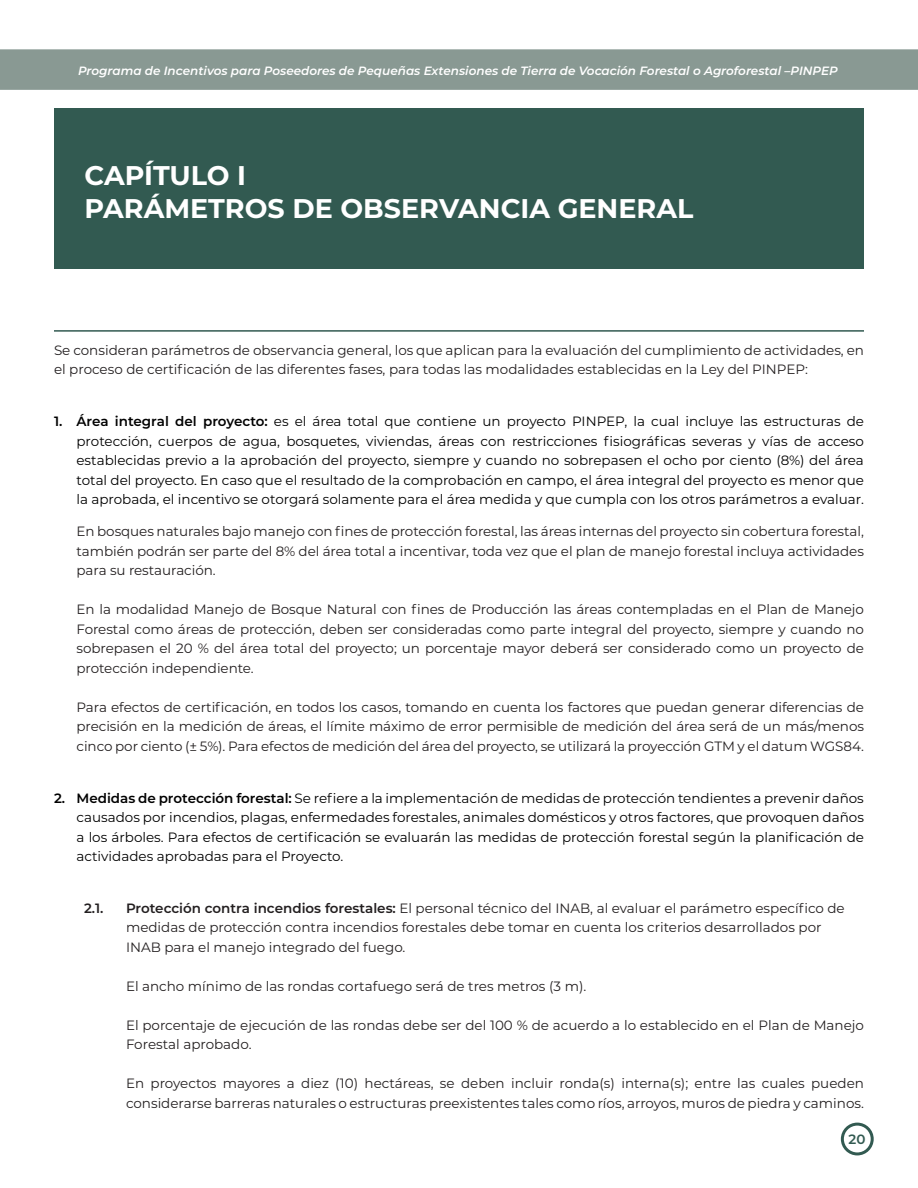
<style>
.page{position:relative;width:918px;height:1188px;background:#fff}
.page>*{position:absolute;margin:0;border:0;box-sizing:border-box;transform-origin:0 0}
.Títulos{font:700 27px "Montserrat";color:#fff}
.Textos{font:13.5px/19.5px "Montserrat";color:#231f20}
.t1{font:13.5px/19.5px "Montserrat";color:#000;text-align:justify}
.t2{font:600 13.5px "Montserrat";color:#231f20}
.t3{font:600 13.5px "Montserrat";color:#325a51}
.t4{font:italic 600 12px "Montserrat";color:#fff}
.s1{font-weight:600}
</style>
<div class="page">
<div style="left:0;top:49px;width:918px;height:41px;background:#899993"></div>
<div style="left:841px;top:1123px;width:33px;height:32px;border:3px solid #325a51;border-radius:50%"></div>
<div style="left:54px;top:108px;width:810px;height:160px;background:#325a51"></div>
<hr style="left:54px;top:330px;width:810px;height:2px;background:#325a51">
<p class="t4" style="left:78px;top:63px;width:761px">Programa de Incentivos para Poseedores de Pequeñas Extensiones de Tierra de Vocación Forestal o Agroforestal –PINPEP</p>
<p class="Títulos" style="left:85px;top:156px;width:163px">CAPÍTULO I</p>
<p class="Títulos" style="left:85px;top:188px;width:610px">PARÁMETROS DE OBSERVANCIA GENERAL</p>
<p class="Textos" style="left:54px;top:340px;width:812px">Se consideran parámetros de observancia general, los que aplican para la evaluación del cumplimiento de actividades, en el proceso de certificación de las diferentes fases, para todas las modalidades establecidas en la Ley del PINPEP:</p>
<p class="t1" style="left:76px;top:411px;width:789px;text-indent:-22px"><span class="s1">1. Área integral del proyecto:</span> es el área total que contiene un proyecto PINPEP, la cual incluye las estructuras de protección, cuerpos de agua, bosquetes, viviendas, áreas con restricciones fisiográficas severas y vías de acceso establecidas previo a la aprobación del proyecto, siempre y cuando no sobrepasen el ocho por ciento (8%) del área total del proyecto. En caso que el resultado de la comprobación en campo, el área integral del proyecto es menor que la aprobada, el incentivo se otorgará solamente para el área medida y que cumpla con los otros parámetros a evaluar.</p>
<p class="Textos" style="left:76px;top:521px;width:789px;text-align:justify">En bosques naturales bajo manejo con fines de protección forestal, las áreas internas del proyecto sin cobertura forestal, también podrán ser parte del 8% del área total a incentivar, toda vez que el plan de manejo forestal incluya actividades para su restauración.</p>
<p class="Textos" style="left:76px;top:599px;width:789px;text-align:justify">En la modalidad Manejo de Bosque Natural con fines de Producción las áreas contempladas en el Plan de Manejo Forestal como áreas de protección, deben ser consideradas como parte integral del proyecto, siempre y cuando no sobrepasen el 20 % del área total del proyecto; un porcentaje mayor deberá ser considerado como un proyecto de protección independiente.</p>
<p class="Textos" style="left:76px;top:697px;width:789px;text-align:justify">Para efectos de certificación, en todos los casos, tomando en cuenta los factores que puedan generar diferencias de precisión en la medición de áreas, el límite máximo de error permisible de medición del área será de un más/menos cinco por ciento (± 5%). Para efectos de medición del área del proyecto, se utilizará la proyección GTM y el datum WGS84.</p>
<p class="t1" style="left:76px;top:788px;width:789px;text-indent:-22px"><span class="s1">2. Medidas de protección forestal:</span> Se refiere a la implementación de medidas de protección tendientes a prevenir daños causados por incendios, plagas, enfermedades forestales, animales domésticos y otros factores, que provoquen daños a los árboles. Para efectos de certificación se evaluarán las medidas de protección forestal según la planificación de actividades aprobadas para el Proyecto.</p>
<p class="t2" style="left:84px;top:898px;width:21px">2.1.</p>
<p class="Textos" style="left:126px;top:898px;width:720px"><span class="s1">Protección contra incendios forestales:</span> El personal técnico del INAB, al evaluar el parámetro específico de medidas de protección contra incendios forestales debe tomar en cuenta los criterios desarrollados por<br>INAB para el manejo integrado del fuego.</p>
<p class="Textos" style="left:126px;top:976px;width:462px">El ancho mínimo de las rondas cortafuego será de tres metros (3 m).</p>
<p class="Textos" style="left:126px;top:1015px;width:740px">El porcentaje de ejecución de las rondas debe ser del 100 % de acuerdo a lo establecido en el Plan de Manejo<br>Forestal aprobado.</p>
<p class="Textos" style="left:126px;top:1073px;width:739px">En proyectos mayores a diez (10) hectáreas, se deben incluir ronda(s) interna(s); entre las cuales pueden considerarse barreras naturales o estructuras preexistentes tales como ríos, arroyos, muros de piedra y caminos.</p>
<p class="t3" style="left:849px;top:1130px;width:18px">20</p>
</div>
